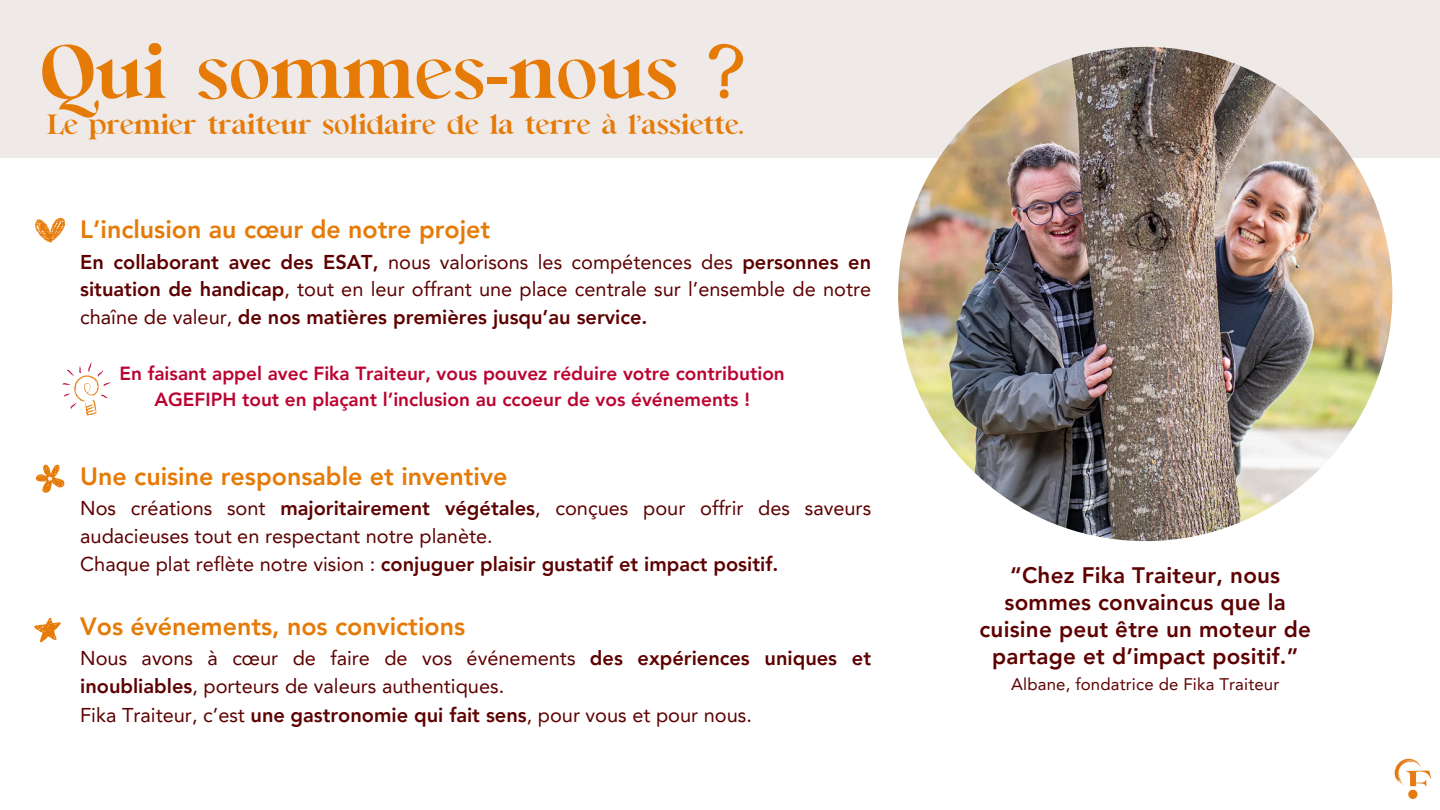
<style>
.page{position:relative;width:1440px;height:810px;background:#fff}
.page>*{position:absolute;margin:0;border:0;box-sizing:border-box;transform-origin:0 0}
.t1{font:76px "Voltaire Frangela";letter-spacing:.01em;color:#e67a07}
.t2{font:28px "Voltaire Frangela";letter-spacing:.01em;color:#e67a07}
.t3{font:800 25px "Avenir LT Pro";color:#e67a07}
.t4{font:800 22.4px/26.9px "Avenir LT Pro";letter-spacing:.01em;color:#5d0101;text-align:center}
.t5{font:20px/27.8px "Avenir LT Pro";color:#5d0101}
.t6{font:800 19px/26.2px "Avenir LT Pro";color:#bb0331;text-align:center}
.t7{font:16.8px "Avenir LT Pro";letter-spacing:.01em;color:#5d0101}
.s1{font-weight:800}
</style>
<div class="page">
<div style="left:0;top:0;width:1440px;height:158px;background:#efe9e7"></div>
<img style="left:898px;top:47px;width:494px;height:494px;border-radius:50%">
<img style="left:1394px;top:758px;width:38px;height:41px">
<svg style="left:36px;top:465px;width:28px;height:27px"></svg>
<svg style="left:34px;top:618px;width:26px;height:24px"></svg>
<svg style="left:35px;top:218px;width:30px;height:25px"></svg>
<svg style="left:63px;top:362px;width:48px;height:54px"></svg>
<p class="t1" style="left:41px;top:30px;width:705px">Qui sommes-nous ?</p>
<h5 class="t2" style="left:47px;top:109px;width:697px">Le premier traiteur solidaire de la terre à l’assiette.</h5>
<h1 class="t3" style="left:80px;top:219px;width:412px">L’inclusion au cœur de notre projet</h1>
<h1 class="t5" style="left:80px;top:249px;width:793px;text-align:justify"><span class="s1">En collaborant avec des ESAT,</span> nous valorisons les compétences des <span class="s1">personnes en situation de handicap</span>, tout en leur offrant une place centrale sur l’ensemble de notre chaîne de valeur, <span class="s1">de nos matières premières jusqu’au service.</span></h1>
<h4 class="t6" style="left:120px;top:362px;width:667px">En faisant appel avec Fika Traiteur, vous pouvez réduire votre contribution<br>AGEFIPH tout en plaçant l’inclusion au ccoeur de vos événements !</h4>
<h2 class="t3" style="left:80px;top:466px;width:429px">Une cuisine responsable et inventive</h2>
<h2 class="t5" style="left:80px;top:496px;width:793px">Nos créations sont <span class="s1">majoritairement végétales</span>, conçues pour offrir des saveurs audacieuses tout en respectant notre planète.<br>Chaque plat reflète notre vision : <span class="s1">conjuguer plaisir gustatif et impact positif.</span></h2>
<p class="t3" style="left:80px;top:616px;width:387px">Vos événements, nos convictions</p>
<p class="t5" style="left:80px;top:646px;width:792px;line-height:28.1px">Nous avons à cœur de faire de vos événements <span class="s1">des expériences uniques et inoubliables</span>, porteurs de valeurs authentiques.<br>Fika Traiteur, c’est <span class="s1">une gastronomie qui fait sens</span>, pour vous et pour nous.</p>
<h5 class="t4" style="left:980px;top:564px;width:333px">“Chez Fika Traiteur, nous sommes convaincus que la cuisine peut être un moteur de partage et d’impact positif.”</h5>
<h5 class="t7" style="left:1011px;top:677px;width:270px">Albane, fondatrice de Fika Traiteur</h5>
</div>
